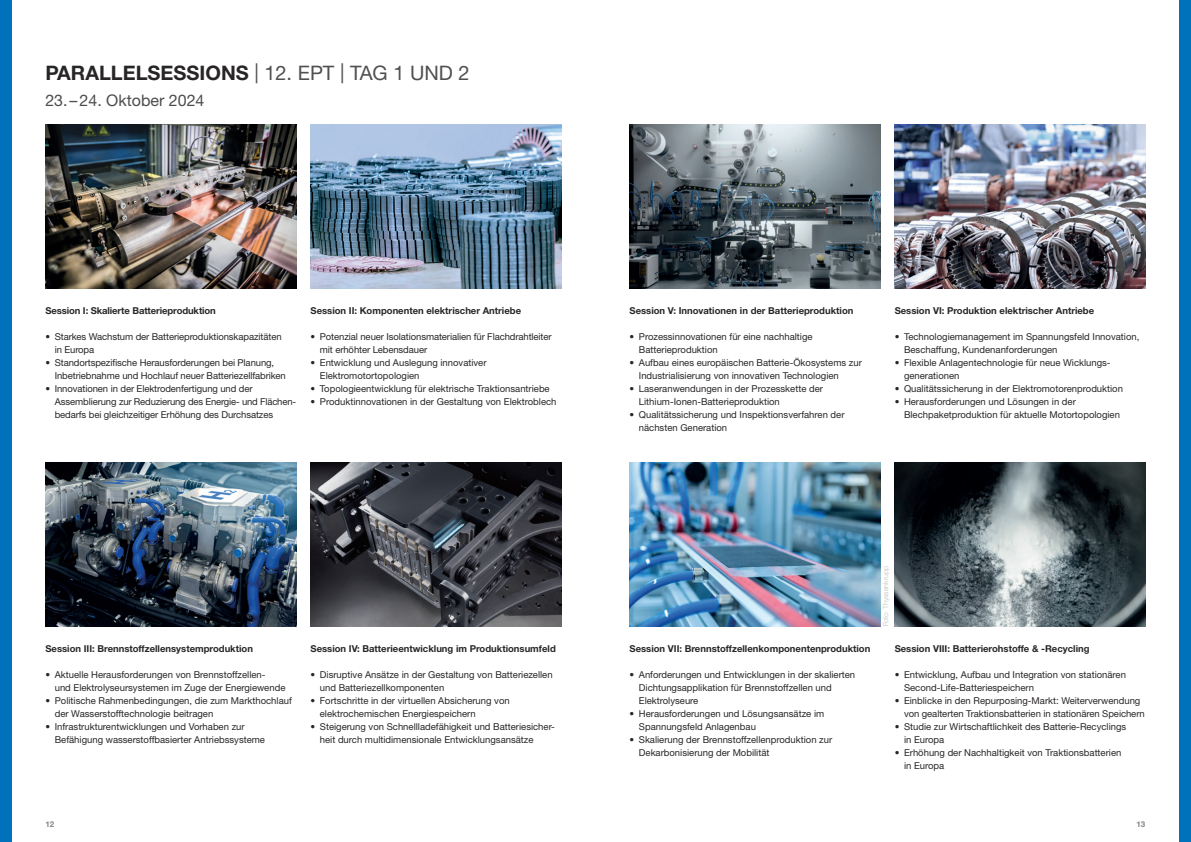
<style>
.page{position:relative;width:1191px;height:842px;background:#fff}
.page>*{position:absolute;margin:0;border:0;box-sizing:border-box;transform-origin:0 0}
.t1{font:700 20px "Helvetica Neue LT Std";color:#282526}
.t2{font:16px "Helvetica Neue LT Std";color:#4b4c4d}
.t3{font:9.5px/13px "Helvetica Neue LT Std";color:#282526}
.t4{font:700 9.5px "Helvetica Neue LT Std";color:#282526}
.t5{font:700 8px "Helvetica Neue LT Std";color:#828487}
.t6{font:300 7px "Helvetica Neue LT Std";color:#bcbdc0}
.s1{font-weight:400;color:#505052}
.s2{color:#505052}
</style>
<div class="page">
<img style="left:45px;top:463px;width:251px;height:163px">
<img style="left:310px;top:125px;width:251px;height:163px">
<div style="left:0;top:0;width:11px;height:842px;background:#0072bc"></div>
<div style="left:1179px;top:0;width:12px;height:842px;background:#0072bc"></div>
<img style="left:310px;top:463px;width:251px;height:163px">
<img style="left:45px;top:125px;width:251px;height:163px">
<img style="left:894px;top:125px;width:251px;height:163px">
<img style="left:894px;top:463px;width:251px;height:163px">
<img style="left:629px;top:463px;width:251px;height:163px">
<img style="left:629px;top:125px;width:251px;height:163px">
<h1 class="t1" style="left:45px;top:61px;width:426px">PARALLELSESSIONS <span class="s1">| 12. EPT | TAG 1 UND 2</span></h1>
<h2 class="t2" style="left:45px;top:91px;width:161px">23.<span class="s2">–</span>24. Oktober 2024</h2>
<p class="t4" style="left:45px;top:305px;width:172px">Session I: Skalierte Batterieproduktion</p>
<p class="t3" style="left:55px;top:330px;width:228px;text-indent:-9px">• Starkes Wachstum der Batterieproduktionskapazitäten in Europa</p>
<p class="t3" style="left:55px;top:356px;width:233px;text-indent:-9px">• Standortspezifische Herausforderungen bei Planung,<br>Inbetriebnahme und Hochlauf neuer Batteriezellfabriken</p>
<p class="t3" style="left:55px;top:382px;width:243px;text-indent:-9px">• Innovationen in der Elektrodenfertigung und der<br>Assemblierung zur Reduzierung des Energie- und Flächen&shy;bedarfs bei gleichzeitiger Erhöhung des Durchsatzes</p>
<p class="t4" style="left:310px;top:305px;width:212px">Session II: Komponenten elektrischer Antriebe</p>
<p class="t3" style="left:320px;top:330px;width:233px;text-indent:-9px">• Potenzial neuer Isolationsmaterialien für Flachdrahtleiter mit erhöhter Lebensdauer</p>
<p class="t3" style="left:320px;top:356px;width:168px;text-indent:-9px">• Entwicklung und Auslegung innovativer<br>Elektromotortopologien</p>
<p class="t3" style="left:310px;top:382px;width:241px">• Topologieentwicklung für elektrische Traktionsantriebe</p>
<p class="t3" style="left:310px;top:395px;width:247px">• Produktinnovationen in der Gestaltung von Elektroblech</p>
<p class="t4" style="left:45px;top:643px;width:209px">Session III: Brennstoffzellensystemproduktion</p>
<p class="t3" style="left:55px;top:668px;width:232px;text-indent:-9px">• Aktuelle Herausforderungen von Brennstoffzellen-<br>und Elektrolyseursystemen im Zuge der Energiewende</p>
<p class="t3" style="left:55px;top:694px;width:239px;text-indent:-9px">• Politische Rahmenbedingungen, die zum Markthochlauf der Wasserstofftechnologie beitragen</p>
<p class="t3" style="left:55px;top:720px;width:212px;text-indent:-9px">• Infrastrukturentwicklungen und Vorhaben zur<br>Befähigung wasserstoffbasierter Antriebssysteme</p>
<p class="t4" style="left:310px;top:643px;width:247px">Session IV: Batterieentwicklung im Produktionsumfeld</p>
<p class="t3" style="left:320px;top:668px;width:234px;text-indent:-9px">• Disruptive Ansätze in der Gestaltung von Batteriezellen und Batteriezellkomponenten</p>
<p class="t3" style="left:320px;top:694px;width:191px;text-indent:-9px">• Fortschritte in der virtuellen Absicherung von elektrochemischen Energiespeichern</p>
<p class="t3" style="left:320px;top:720px;width:237px;text-indent:-9px">• Steigerung von Schnellladefähigkeit und Batteriesicher&shy;heit durch multidimensionale Entwicklungsansätze</p>
<p class="t4" style="left:629px;top:305px;width:225px">Session V: Innovationen in der Batterieproduktion</p>
<p class="t3" style="left:639px;top:330px;width:175px;text-indent:-9px">• Prozessinnovationen für eine nachhaltige<br>Batterieproduktion</p>
<p class="t3" style="left:639px;top:356px;width:224px;text-indent:-9px">• Aufbau eines europäischen Batterie-Ökosystems zur<br>Industrialisierung von innovativen Technologien</p>
<p class="t3" style="left:639px;top:382px;width:186px;text-indent:-9px">• Laseranwendungen in der Prozesskette der<br>Lithium-Ionen-Batterieproduktion</p>
<p class="t3" style="left:639px;top:408px;width:207px;text-indent:-9px">• Qualitätssicherung und Inspektionsverfahren der nächsten Generation</p>
<p class="t4" style="left:894px;top:305px;width:201px">Session VI: Produktion elektrischer Antriebe</p>
<p class="t3" style="left:904px;top:330px;width:237px;text-indent:-9px">• Technologiemanagement im Spannungsfeld Innovation,<br>Beschaffung, Kundenanforderungen</p>
<p class="t3" style="left:904px;top:356px;width:208px;text-indent:-9px">• Flexible Anlagentechnologie für neue Wicklungs&shy;generationen</p>
<p class="t3" style="left:894px;top:382px;width:230px">• Qualitätssicherung in der Elektromotorenproduktion</p>
<p class="t3" style="left:904px;top:395px;width:217px;text-indent:-9px">• Herausforderungen und Lösungen in der<br>Blechpaketproduktion für aktuelle Motortopologien</p>
<p class="t4" style="left:629px;top:643px;width:242px">Session VII: Brennstoffzellenkomponentenproduktion</p>
<p class="t3" style="left:639px;top:668px;width:218px;text-indent:-9px">• Anforderungen und Entwicklungen in der skalierten<br>Dichtungsapplikation für Brennstoffzellen und<br>Elektrolyseure</p>
<p class="t3" style="left:639px;top:707px;width:187px;text-indent:-9px">• Herausforderungen und Lösungsansätze im<br>Spannungsfeld Anlagenbau</p>
<p class="t3" style="left:639px;top:733px;width:195px;text-indent:-9px">• Skalierung der Brennstoffzellenproduktion zur<br>Dekarbonisierung der Mobilität</p>
<p class="t6" style="left:881px;top:626px;width:62px;rotate:-90deg">Foto: Thyssenkrupp</p>
<p class="t4" style="left:894px;top:643px;width:196px">Session VIII: Batterierohstoffe &amp; -Recycling</p>
<p class="t3" style="left:904px;top:668px;width:223px;text-indent:-9px">• Entwicklung, Aufbau und Integration von stationären<br>Second-Life-Batteriespeichern</p>
<p class="t3" style="left:904px;top:694px;width:242px;text-indent:-9px">• Einblicke in den Repurposing-Markt: Weiterverwendung von gealterten Traktionsbatterien in stationären Speichern</p>
<p class="t3" style="left:904px;top:720px;width:224px;text-indent:-9px">• Studie zur Wirtschaftlichkeit des Batterie-Recyclings in Europa</p>
<p class="t3" style="left:904px;top:746px;width:219px;text-indent:-9px">• Erhöhung der Nachhaltigkeit von Traktionsbatterien in Europa</p>
<p class="t5" style="left:45px;top:819px;width:10px">12</p>
<p class="t5" style="left:1136px;top:819px;width:10px">13</p>
</div>
